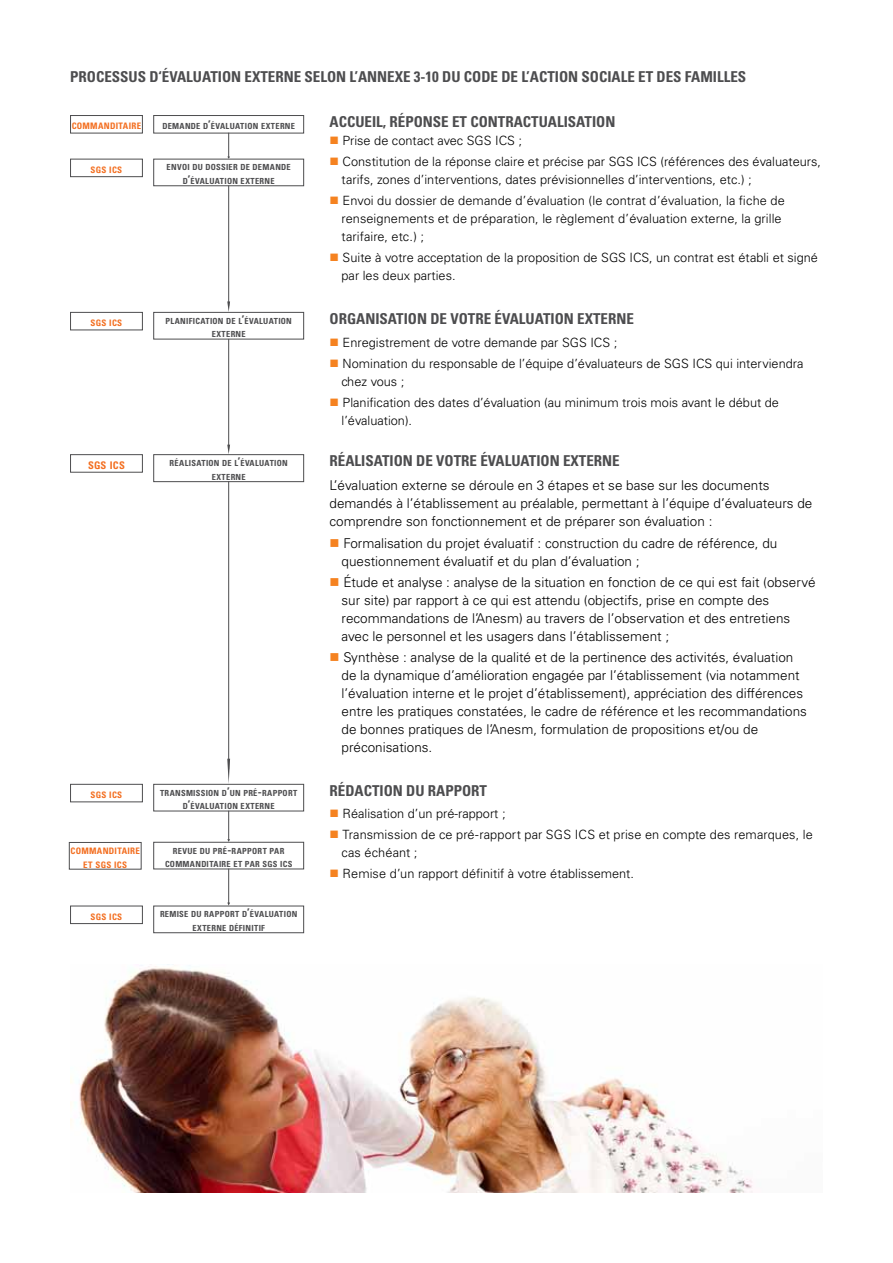
<style>
.page{position:relative;width:893px;height:1263px;background:#fff}
.page>*{position:absolute;margin:0;border:0;box-sizing:border-box;transform-origin:0 0}
.t1{font:700 condensed 15px "Univers";color:#4d4d4f}
.t2{font:300 13.5px/18px "Univers";color:#000}
.t3{font:300 12.75px/18px "Univers";color:#000}
.t4{font:700 condensed 10.5px "Univers";letter-spacing:.015em;color:#f36f21}
.t5{font:700 condensed 8.85px/13.5px "Univers";letter-spacing:.025em;color:#f36f21;text-align:center}
.t6{font:700 condensed 8.4px/13.5px "Univers";letter-spacing:.035em;color:#4d4d4f;text-align:center}
.s1{font-size:12px}
.s2{color:#f58220}
</style>
<div class="page">
<div style="left:153px;top:115px;width:151px;height:18px;border:1px solid #4d4d4f"></div>
<div style="left:70px;top:115px;width:73px;height:18px;border:1px solid #4d4d4f"></div>
<div style="left:70px;top:312px;width:73px;height:18px;border:1px solid #4d4d4f"></div>
<div style="left:70px;top:159px;width:73px;height:18px;border:1px solid #4d4d4f"></div>
<div style="left:153px;top:159px;width:151px;height:27px;border:1px solid #4d4d4f"></div>
<div style="left:153px;top:312px;width:151px;height:27px;border:1px solid #4d4d4f"></div>
<hr style="left:228px;top:185px;width:1px;height:121px;background:#4d4d4f">
<svg style="left:227px;top:301px;width:3px;height:11px"></svg>
<svg style="left:227px;top:133px;width:3px;height:26px"></svg>
<hr style="left:228px;top:339px;width:1px;height:110px;background:#4d4d4f">
<svg style="left:227px;top:445px;width:3px;height:9px"></svg>
<svg style="left:227px;top:811px;width:3px;height:31px"></svg>
<hr style="left:228px;top:868px;width:1px;height:36px;background:#4d4d4f">
<hr style="left:228px;top:481px;width:1px;height:288px;background:#4d4d4f">
<svg style="left:227px;top:759px;width:3px;height:25px"></svg>
<div style="left:70px;top:784px;width:73px;height:18px;border:1px solid #4d4d4f"></div>
<div style="left:69px;top:842px;width:73px;height:27px;border:1px solid #4d4d4f"></div>
<div style="left:70px;top:906px;width:73px;height:18px;border:1px solid #4d4d4f"></div>
<div style="left:153px;top:784px;width:151px;height:27px;border:1px solid #4d4d4f"></div>
<div style="left:153px;top:842px;width:151px;height:27px;border:1px solid #4d4d4f"></div>
<div style="left:153px;top:906px;width:151px;height:27px;border:1px solid #4d4d4f"></div>
<div style="left:70px;top:454px;width:73px;height:19px;border:1px solid #4d4d4f"></div>
<div style="left:153px;top:454px;width:151px;height:28px;border:1px solid #4d4d4f"></div>
<img style="left:70px;top:964px;width:683px;height:229px">
<p class="t1" style="left:70px;top:68px;width:26px">PROCESSUS</p>
<p class="t1" style="left:149px;top:68px;width:29px">D‘ÉVALUATION</p>
<p class="t1" style="left:245px;top:68px;width:9px">EXTE</p>
<p class="t1" style="left:275px;top:68px;width:39px">RNE SELON</p>
<p class="t1" style="left:350px;top:68px;width:19px">L’ANNEXE</p>
<p class="t1" style="left:414px;top:68px;width:125px">3-10 DU CODE DE L’ACTION</p>
<p class="t1" style="left:582px;top:68px;width:9px">SOCIALE</p>
<p class="t1" style="left:638px;top:68px;width:83px">ET DES FAMILLES</p>
<p class="t5" style="left:72px;top:119px;width:71px">COMMANDITAIRE</p>
<p class="t6" style="left:162px;top:119px;width:134px">DEMANDE D<span class="s1">’</span>ÉVALUATION EXTERNE</p>
<p class="t5" style="left:91px;top:163px;width:33px">SGS ICS</p>
<p class="t6" style="left:167px;top:161px;width:126px">ENVOI DU DOSSIER DE DEMANDE<br>D<span class="s1">’</span>ÉVALUATION EXTERNE</p>
<p class="t5" style="left:91px;top:316px;width:33px">SGS ICS</p>
<p class="t6" style="left:165px;top:314px;width:128px">PLANIFICATION DE L<span class="s1">’</span>ÉVALUATION<br>EXTERNE</p>
<p class="t1" style="left:330px;top:113px;width:287px">ACCUEIL, RÉPONSE ET CONTRACTUALISATION</p>
<p class="t3" style="left:330px;top:131px;width:194px"><span class="s2">■</span> Prise de contact avec SGS ICS ;</p>
<p class="t3" style="left:342px;top:152px;width:481px;text-indent:-12px"><span class="s2">■</span> Constitution de la réponse claire et précise par SGS ICS (références des évaluateurs, tarifs, zones d’interventions, dates prévisionnelles d’interventions, etc.) ;</p>
<p class="t3" style="left:342px;top:191px;width:445px;text-indent:-12px"><span class="s2">■</span> Envoi du dossier de demande d’évaluation (le contrat d’évaluation, la fiche de renseignements et de préparation, le règlement d’évaluation externe, la grille tarifaire, etc.) ;</p>
<p class="t3" style="left:342px;top:248px;width:478px;text-indent:-12px"><span class="s2">■</span> Suite à votre acceptation de la proposition de SGS ICS, un contrat est établi et signé par les deux parties.</p>
<p class="t1" style="left:330px;top:309px;width:306px">ORGANISATION DE VOTRE ÉVALUATION EXTERNE</p>
<p class="t3" style="left:330px;top:333px;width:289px"><span class="s2">■</span> Enregistrement de votre demande par SGS ICS ;</p>
<p class="t3" style="left:342px;top:354px;width:463px;text-indent:-12px"><span class="s2">■</span> Nomination du responsable de l’équipe d’évaluateurs de SGS ICS qui interviendra chez vous ;</p>
<p class="t3" style="left:342px;top:393px;width:439px;text-indent:-12px"><span class="s2">■</span> Planification des dates d’évaluation (au minimum trois mois avant le début de l’évaluation).</p>
<p class="t4" style="left:88px;top:459px;width:38px">SGS ICS</p>
<p class="t6" style="left:170px;top:456px;width:120px">RÉALISATION DE L<span class="s1">’</span>ÉVALUATION<br>EXTERNE</p>
<p class="t1" style="left:330px;top:452px;width:292px">RÉALISATION DE VOTRE ÉVALUATION EXTERNE</p>
<p class="t2" style="left:330px;top:476px;width:484px">L’évaluation externe se déroule en 3 étapes et se base sur les documents demandés à l’établissement au préalable, permettant à l’équipe d’évaluateurs de comprendre son fonctionnement et de préparer son évaluation :</p>
<p class="t2" style="left:342px;top:535px;width:437px;text-indent:-12px"><span class="s2">■</span> Formalisation du projet évaluatif : construction du cadre de référence, du questionnement évaluatif et du plan d’évaluation ;</p>
<p class="t2" style="left:342px;top:574px;width:476px;text-indent:-12px"><span class="s2">■</span> étude et analyse : analyse de la situation en fonction de ce qui est fait (observé sur site) par rapport à ce qui est attendu (objectifs, prise en compte des recommandations de l’Anesm) au travers de l’observation et des entretiens avec le personnel et les usagers dans l’établissement ;</p>
<p class="t2" style="left:342px;top:649px;width:467px;text-indent:-12px"><span class="s2">■</span> Synthèse : analyse de la qualité et de la pertinence des activités, évaluation de la dynamique d’amélioration engagée par l’établissement (via notamment l’évaluation interne et le projet d’établissement), appréciation des différences entre les pratiques constatées, le cadre de référence et les recommandations de bonnes pratiques de l’Anesm, formulation de propositions et/ou de préconisations.</p>
<p class="t5" style="left:91px;top:788px;width:33px">SGS ICS</p>
<p class="t5" style="left:70px;top:844px;width:71px">COMMANDITAIRE<br>ET SGS ICS</p>
<p class="t5" style="left:91px;top:910px;width:33px">SGS ICS</p>
<p class="t6" style="left:160px;top:786px;width:139px">TRANSMISSION D<span class="s1">’</span>UN PRÉ<span class="s1">-</span>RAPPORT<br>D<span class="s1">’</span>ÉVALUATION EXTERNE</p>
<p class="t6" style="left:165px;top:844px;width:129px">REVUE DU PRÉ<span class="s1">-</span>RAPPORT PAR<br>COMMANDITAIRE ET PAR SGS ICS</p>
<p class="t6" style="left:160px;top:908px;width:139px">REMISE DU RAPPORT D<span class="s1">’</span>ÉVALUATION<br>EXTERNE DÉFINITIF</p>
<p class="t1" style="left:330px;top:781px;width:159px">RÉDACTION DU RAPPORT</p>
<p class="t3" style="left:330px;top:805px;width:178px"><span class="s2">■</span> Réalisation d’un pré-rapport ;</p>
<p class="t3" style="left:342px;top:826px;width:473px;text-indent:-12px"><span class="s2">■</span> Transmission de ce pré-rapport par SGS ICS et prise en compte des remarques, le cas échéant ;</p>
<p class="t3" style="left:330px;top:865px;width:306px"><span class="s2">■</span> Remise d’un rapport définitif à votre établissement.</p>
</div>
